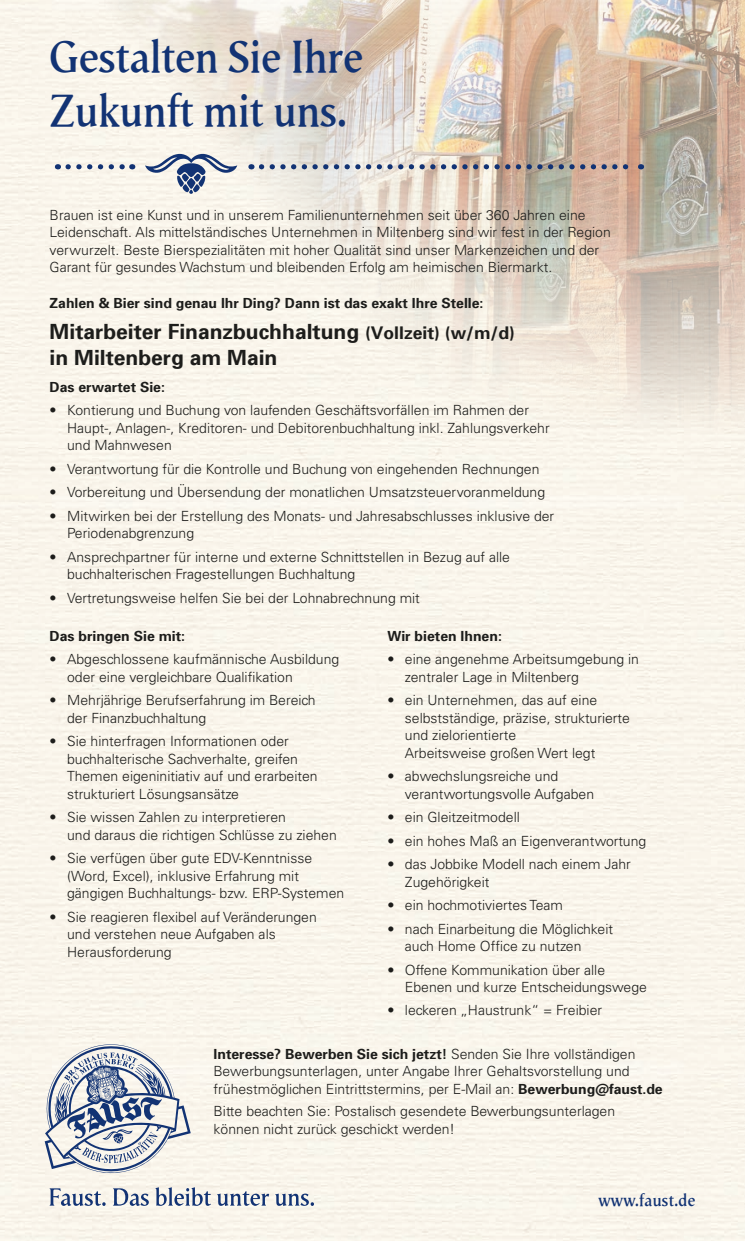
<style>
.page{position:relative;width:745px;height:1241px;background:#fff}
.page>*{position:absolute;margin:0;border:0;box-sizing:border-box;transform-origin:0 0}
.t1{font:600 45.5px/54.6px "Vega Antikva";color:#123374;scale:.9 1}
.t2{font:700 21px/26.2px "Univers 65";color:#1d1d1b}
.t3{font:600 17.5px "Vega Antikva";letter-spacing:.02em;color:#123374;scale:.9 1}
.t4{font:300 14px/17.5px "Univers";color:#1d1d1b}
.t5{font:700 14px "Univers 65";color:#1d1d1b}
.s1{font-size:17.5px}
.s2{font-family:"Univers";font-weight:300}
.s3{font-family:"Univers 65";font-weight:700}
</style>
<div class="page">
<div style="left:0;top:0;width:744px;height:1240px;background:#faf5eb"></div>
<svg style="left:50px;top:1186px;width:264px;height:19px;background:#c0c5cd"></svg>
<img style="left:104px;top:0;width:640px;height:437px">
<svg style="left:68px;top:164px;width:58px;height:5px"></svg>
<svg style="left:261px;top:164px;width:380px;height:5px;background:#8e90a0"></svg>
<svg style="left:145px;top:154px;width:92px;height:40px;background:#b8bec9"></svg>
<svg style="left:42px;top:1040px;width:149px;height:135px;background:#bfc4cd"></svg>
<h1 class="t1" style="left:50px;top:29px;width:349px">Gestalten Sie Ihre<br>Zukunft mit uns.</h1>
<p class="t4" style="left:50px;top:206px;width:562px">Brauen ist eine Kunst und in unserem Familienunternehmen seit über 360 Jahren eine Leidenschaft. Als mittelständisches Unternehmen in Miltenberg sind wir fest in der Region verwurzelt. Beste Bierspezialitäten mit hoher Qualität sind unser Markenzeichen und der Garant für gesundes Wachstum und bleibenden Erfolg am heimischen Biermarkt.</p>
<p class="t5" style="left:50px;top:294px;width:435px">Zahlen &amp; Bier sind genau Ihr Ding? Dann ist das exakt Ihre Stelle:</p>
<h2 class="t2" style="left:50px;top:317px;width:466px">Mitarbeiter Finanzbuchhaltung <span class="s1">(Vollzeit) (w/m/d) </span>in Miltenberg am Main</h2>
<p class="t5" style="left:50px;top:378px;width:117px">Das erwartet Sie:</p>
<p class="t4" style="left:67px;top:401px;width:484px;text-indent:-17px">• Kontierung und Buchung von laufenden Geschäftsvorfällen im Rahmen der<br>Haupt-, Anlagen-, Kreditoren- und Debitorenbuchhaltung inkl. Zahlungsverkehr und Mahnwesen</p>
<p class="t4" style="left:50px;top:460px;width:491px">• Verantwortung für die Kontrolle und Buchung von eingehenden Rechnungen</p>
<p class="t4" style="left:50px;top:483px;width:496px">• Vorbereitung und Übersendung der monatlichen Umsatzsteuervoranmeldung</p>
<p class="t4" style="left:67px;top:507px;width:488px;text-indent:-17px">• Mitwirken bei der Erstellung des Monats- und Jahresabschlusses inklusive der<br>Periodenabgrenzung</p>
<p class="t4" style="left:67px;top:548px;width:444px;text-indent:-17px">• Ansprechpartner für interne und externe Schnittstellen in Bezug auf alle buchhalterischen Fragestellungen Buchhaltung</p>
<p class="t4" style="left:50px;top:589px;width:371px">• Vertretungsweise helfen Sie bei der Lohnabrechnung mit</p>
<p class="t5" style="left:50px;top:626px;width:137px">Das bringen Sie mit:</p>
<p class="t4" style="left:67px;top:650px;width:273px;text-indent:-17px">• Abgeschlossene kaufmännische Ausbildung oder eine vergleichbare Qualifikation</p>
<p class="t4" style="left:67px;top:691px;width:250px;text-indent:-17px">• Mehrjährige Berufserfahrung im Bereich der Finanzbuchhaltung</p>
<p class="t4" style="left:67px;top:732px;width:252px;text-indent:-17px">• Sie hinterfragen Informationen oder buchhalterische Sachverhalte, greifen Themen eigeninitiativ auf und erarbeiten strukturiert Lösungsansätze</p>
<p class="t4" style="left:67px;top:808px;width:271px;text-indent:-17px">• Sie wissen Zahlen zu interpretieren<br>und daraus die richtigen Schlüsse zu ziehen</p>
<p class="t4" style="left:67px;top:849px;width:278px;text-indent:-17px">• Sie verfügen über gute EDV-Kenntnisse (Word, Excel), inklusive Erfahrung mit gängigen Buchhaltungs- bzw. ERP-Systemen</p>
<p class="t4" style="left:67px;top:907px;width:251px;text-indent:-17px">• Sie reagieren flexibel auf Veränderungen und verstehen neue Aufgaben als<br>Herausforderung</p>
<p class="t5" style="left:387px;top:626px;width:116px">Wir bieten Ihnen:</p>
<p class="t4" style="left:404px;top:650px;width:235px;text-indent:-18px">• eine angenehme Arbeitsumgebung in zentraler Lage in Miltenberg</p>
<p class="t4" style="left:404px;top:691px;width:226px;text-indent:-18px">• ein Unternehmen, das auf eine selbstständige, präzise, strukturierte und zielorientierte<br>Arbeitsweise großen Wert legt</p>
<p class="t4" style="left:404px;top:767px;width:190px;text-indent:-18px">• abwechslungsreiche und verantwortungsvolle Aufgaben</p>
<p class="t4" style="left:387px;top:808px;width:134px">• ein Gleitzeitmodell</p>
<p class="t4" style="left:387px;top:831px;width:260px">• ein hohes Maß an Eigenverantwortung</p>
<p class="t4" style="left:404px;top:855px;width:227px;text-indent:-18px">• das Jobbike Modell nach einem Jahr<br>Zugehörigkeit</p>
<p class="t4" style="left:387px;top:896px;width:177px">• ein hochmotiviertes Team</p>
<p class="t4" style="left:404px;top:919px;width:210px;text-indent:-18px">• nach Einarbeitung die Möglichkeit auch Home Office zu nutzen</p>
<p class="t4" style="left:404px;top:960px;width:243px;text-indent:-18px">• Offene Kommunikation über alle<br>Ebenen und kurze Entscheidungswege</p>
<p class="t4" style="left:387px;top:1001px;width:216px">• leckeren „Haustrunk“ = Freibier</p>
<p class="t5" style="left:213px;top:1044px;width:423px">Interesse? Bewerben Sie sich jetzt! <span class="s2">Senden Sie Ihre vollständigen</span></p>
<p class="t4" style="left:213px;top:1062px;width:450px">Bewerbungsunterlagen, unter Angabe Ihrer Gehaltsvorstellung und frühestmöglichen Eintrittstermins, per E-Mail an: <span class="s3">Bewerbung@faust.de</span></p>
<p class="t4" style="left:213px;top:1102px;width:403px">Bitte beachten Sie: Postalisch gesendete Bewerbungsunterlagen können nicht zurück geschickt werden!</p>
<p class="t3" style="left:598px;top:1189px;width:109px">www.faust.de</p>
</div>
